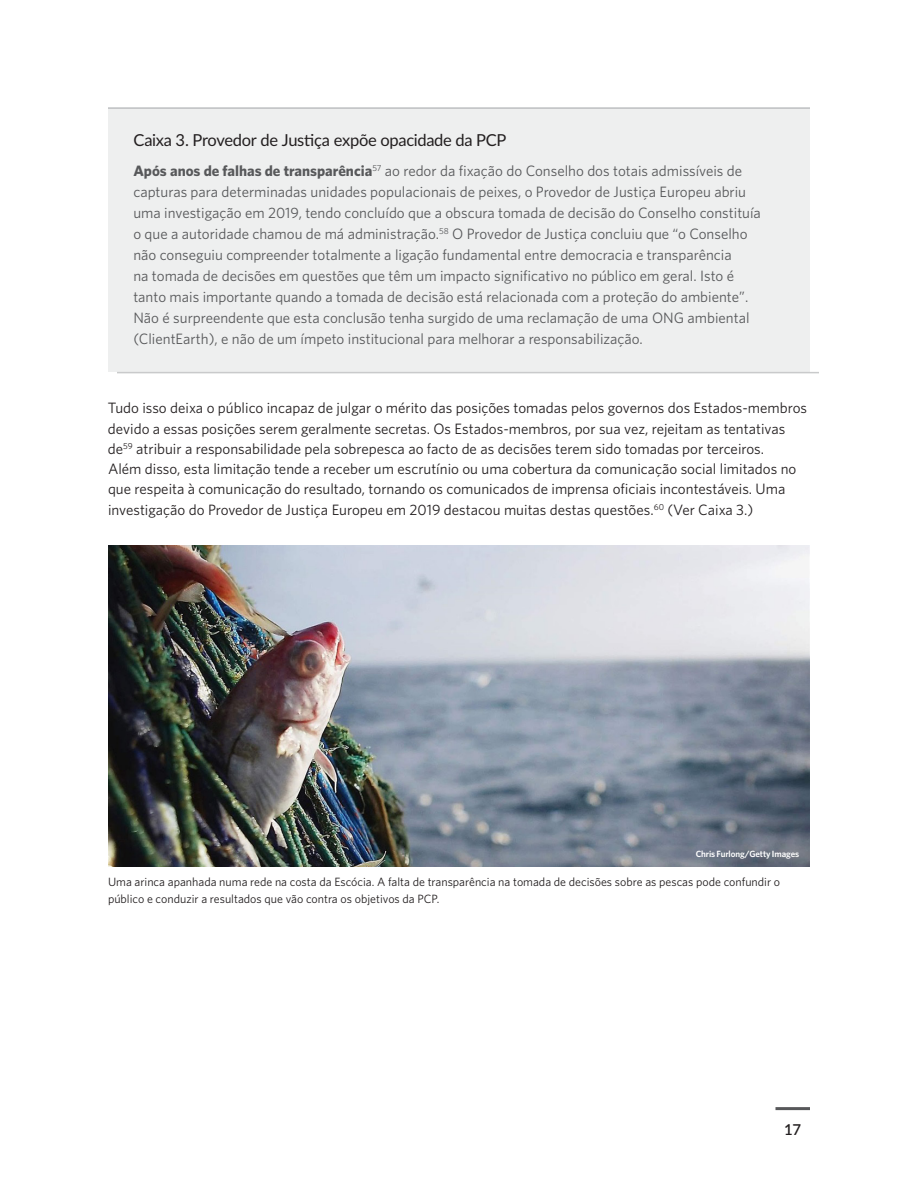
<style>
.page{position:relative;width:918px;height:1188px;background:#fff}
.page>*{position:absolute;margin:0;border:0;box-sizing:border-box;transform-origin:0 0}
.Callout_box_heading{font:16.5px "Lato";letter-spacing:-.02em;color:#231f20}
.Callout_box_text{font:15px/21px "Whitney";color:#57585a}
.Body{font:15px/20.2px "Whitney";color:#231f20}
.t1{font:600 15px "Lato";color:#231f20}
.Photo_caption{font:12px/16.5px "Whitney";color:#231f20}
.Photo_credit{font:600 9px "Whitney";letter-spacing:-.01em;color:#fff}
.s1{font-weight:700}
</style>
<div class="page">
<hr style="left:776px;top:1107px;width:34px;height:3px;background:#57585a">
<img style="left:108px;top:545px;width:702px;height:322px">
<div style="left:108px;top:107px;width:702px;height:265px;background:#eeefef"></div>
<hr style="left:117px;top:372px;width:702px;height:1px;background:#939598">
<hr style="left:108px;top:107px;width:702px;height:2px;background:#939598">
<p class="Callout_box_heading" style="left:133px;top:128px;width:375px">Caixa 3. Provedor de Justiça expõe opacidade da PCP</p>
<p class="Callout_box_text" style="left:133px;top:160px;width:629px"><span class="s1">Após anos de falhas de transparência</span><sup>57</sup> ao redor da fixação do Conselho dos totais admissíveis de capturas para determinadas unidades populacionais de peixes, o Provedor de Justiça Europeu abriu uma investigação em 2019, tendo concluído que a obscura tomada de decisão do Conselho constituía o que a autoridade chamou de má administração.<sup>58</sup> O Provedor de Justiça concluiu que “o Conselho não conseguiu compreender totalmente a ligação fundamental entre democracia e transparência<br>na tomada de decisões em questões que têm um impacto significativo no público em geral. Isto é tanto mais importante quando a tomada de decisão está relacionada com a proteção do ambiente”.<br>Não é surpreendente que esta conclusão tenha surgido de uma reclamação de uma ONG ambiental (ClientEarth), e não de um ímpeto institucional para melhorar a responsabilização.</p>
<p class="Body" style="left:108px;top:398px;width:701px">Tudo isso deixa o público incapaz de julgar o mérito das posições tomadas pelos governos dos Estados-membros devido a essas posições serem geralmente secretas. Os Estados-membros, por sua vez, rejeitam as tentativas de<sup>59</sup> atribuir a responsabilidade pela sobrepesca ao facto de as decisões terem sido tomadas por terceiros.<br>Além disso, esta limitação tende a receber um escrutínio ou uma cobertura da comunicação social limitados no que respeita à comunicação do resultado, tornando os comunicados de imprensa oficiais incontestáveis. Uma investigação do Provedor de Justiça Europeu em 2019 destacou muitas destas questões.<sup>60</sup> (Ver Caixa 3.)</p>
<p class="Photo_credit" style="left:696px;top:848px;width:105px">Chris Furlong/Getty Images</p>
<p class="Photo_caption" style="left:108px;top:873px;width:674px">Uma arinca apanhada numa rede na costa da Escócia. A falta de transparência na tomada de decisões sobre as pescas pode confundir o público e conduzir a resultados que vão contra os objetivos da PCP.</p>
<p class="t1" style="left:784px;top:1119px;width:19px">17</p>
</div>
